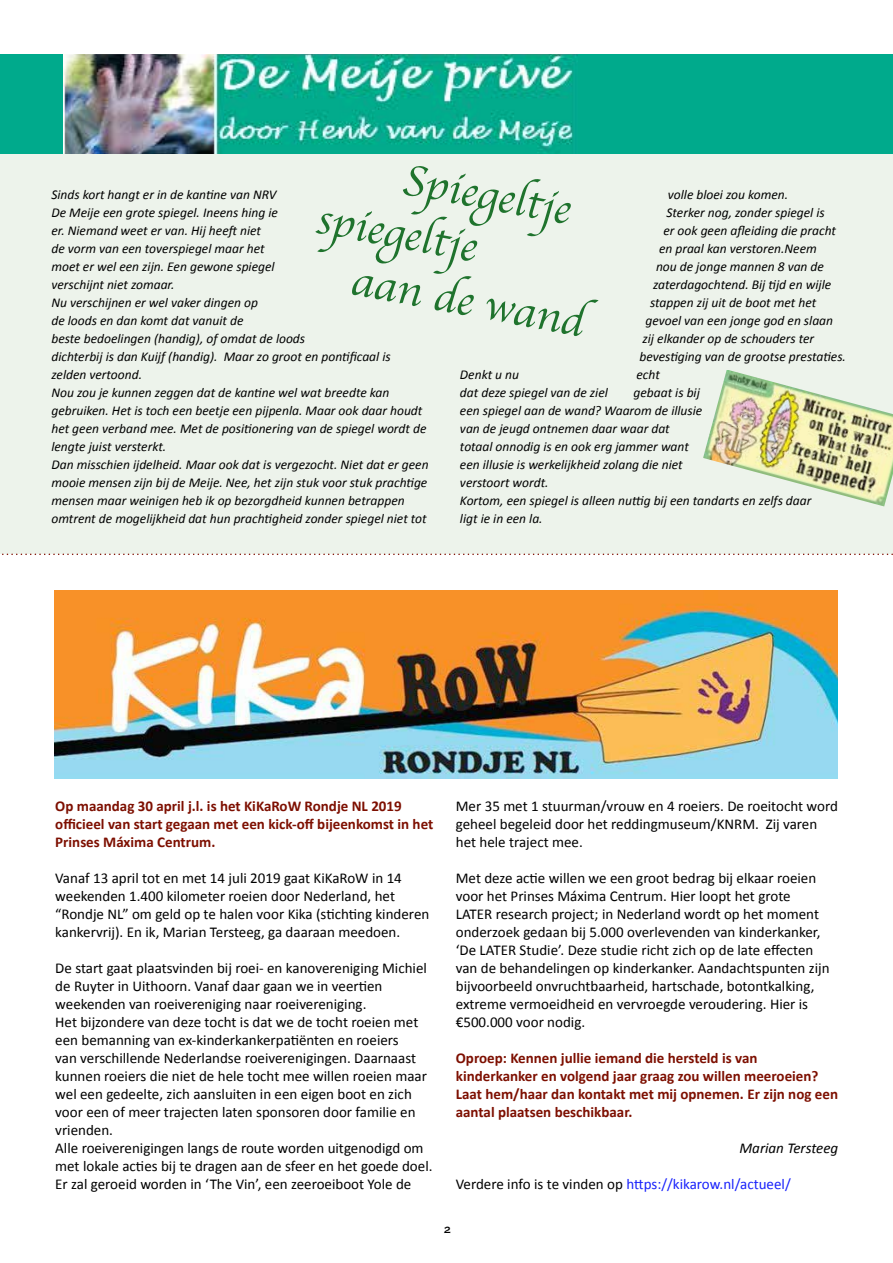
<style>
.page{position:relative;width:893px;height:1263px;background:#fff}
.page>*{position:absolute;margin:0;border:0;box-sizing:border-box;transform-origin:0 0}
.t1{font:45px/54.8px "Apple Chancery";color:#1f732d}
.t2{font:15px/18px "Calibri";color:#000}
.t3{font:700 15px/18px "Calibri";color:#7d0f01}
.t4{font:15px "Calibri";color:#1922fb}
.t5{font:italic 15px "Calibri";color:#000}
.t6{font:italic 13.5px/18px "Calibri";color:#000}
.t7{font:12px "Copperplate";color:#000}
.s1{color:#000}
</style>
<div class="page">
<div style="left:0;top:152px;width:893px;height:402px;background:#edf3eb"></div>
<img style="left:62px;top:54px;width:523px;height:100px">
<div style="left:0;top:55px;width:62px;height:99px;background:#00aa8c"></div>
<div style="left:578px;top:54px;width:315px;height:99px;background:#00aa8c"></div>
<img style="left:703px;top:370px;width:190px;height:136px">
<svg style="left:2px;top:554px;width:891px;height:1px"></svg>
<img style="left:54px;top:590px;width:783px;height:189px">
<h1 class="t1" style="left:333px;top:136px;width:249px;text-indent:77px;rotate:11deg">Spiegeltje spiegeltje</h1>
<p class="t6" style="left:51px;top:185px;width:379px">Sinds kort hangt er in de kantine van NRV<br>De Meije een grote spiegel. Ineens hing ie<br>er. Niemand weet er van. Hij heeft niet<br>de vorm van een toverspiegel maar het<br>moet er wel een zijn. Een gewone spiegel<br>verschijnt niet zomaar.<br>Nu verschijnen er wel vaker dingen op<br>de loods en dan komt dat vanuit de<br>beste bedoelingen (handig), of omdat de loods<br>dichterbij is dan Kuijf (handig). Maar zo groot en pontificaal is zelden vertoond.<br>Nou zou je kunnen zeggen dat de kantine wel wat breedte kan gebruiken. Het is toch een beetje een pijpenla. Maar ook daar houdt het geen verband mee. Met de positionering van de spiegel wordt de lengte juist versterkt.<br>Dan misschien ijdelheid. Maar ook dat is vergezocht. Niet dat er geen mooie mensen zijn bij de Meije. Nee, het zijn stuk voor stuk prachtige mensen maar weinigen heb ik op bezorgdheid kunnen betrappen omtrent de mogelijkheid dat hun prachtigheid zonder spiegel niet tot</p>
<p class="t6" style="left:668px;top:185px;width:122px">volle bloei zou komen.</p>
<p class="t6" style="left:666px;top:203px;width:160px">Sterker nog, zonder spiegel is</p>
<p class="t6" style="left:663px;top:221px;width:174px">er ook geen afleiding die pracht</p>
<p class="t6" style="left:659px;top:239px;width:159px">en praal kan verstoren.Neem</p>
<p class="t6" style="left:656px;top:257px;width:170px">nou de jonge mannen 8 van de</p>
<p class="t6" style="left:653px;top:275px;width:180px">zaterdagochtend. Bij tijd en wijle</p>
<p class="t6" style="left:650px;top:293px;width:168px">stappen zij uit de boot met het</p>
<p class="t6" style="left:645px;top:311px;width:189px">gevoel van een jonge god en slaan</p>
<p class="t6" style="left:642px;top:329px;width:173px">zij elkander op de schouders ter</p>
<p class="t6" style="left:639px;top:347px;width:208px">bevestiging van de grootse prestaties.</p>
<h1 class="t1" style="left:357px;top:251px;width:238px;rotate:11deg">aan de wand</h1>
<p class="t6" style="left:460px;top:365px;width:61px">Denkt u nu</p>
<p class="t6" style="left:636px;top:365px;width:25px">echt</p>
<p class="t6" style="left:460px;top:383px;width:149px">dat deze spiegel van de ziel</p>
<p class="t6" style="left:460px;top:383px;width:353px;text-indent:174px">gebaat is bij<br>een spiegel aan de wand? Waarom de illusie<br>van de jeugd ontnemen daar waar dat<br>totaal onnodig is en ook erg jammer want<br>een illusie is werkelijkheid zolang die niet<br>verstoort wordt.<br>Kortom, een spiegel is alleen nuttig bij een tandarts en zelfs daar ligt ie in een la.</p>
<p class="t3" style="left:55px;top:797px;width:379px">Op maandag 30 april j.l. is het KiKaRoW Rondje NL 2019 officieel van start gegaan met een kick-off bijeenkomst in het<br>Prinses Máxima Centrum.</p>
<p class="t2" style="left:55px;top:869px;width:376px">Vanaf 13 april tot en met 14 juli 2019 gaat KiKaRoW in 14 weekenden 1.400 kilometer roeien door Nederland, het “Rondje NL” om geld op te halen voor Kika (stichting kinderen kankervrij). En ik, Marian Tersteeg, ga daaraan meedoen.</p>
<p class="t2" style="left:55px;top:959px;width:379px">De start gaat plaatsvinden bij roei- en kanovereniging Michiel de Ruyter in Uithoorn. Vanaf daar gaan we in veertien weekenden van roeivereniging naar roeivereniging.<br>Het bijzondere van deze tocht is dat we de tocht roeien met een bemanning van ex-kinderkankerpatiënten en roeiers<br>van verschillende Nederlandse roeiverenigingen. Daarnaast kunnen roeiers die niet de hele tocht mee willen roeien maar wel een gedeelte, zich aansluiten in een eigen boot en zich voor een of meer trajecten laten sponsoren door familie en vrienden.<br>Alle roeiverenigingen langs de route worden uitgenodigd om met lokale acties bij te dragen aan de sfeer en het goede doel.<br>Er zal geroeid worden in ‘The Vin’, een zeeroeiboot Yole de</p>
<p class="t2" style="left:456px;top:797px;width:384px">Mer 35 met 1 stuurman/vrouw en 4 roeiers. De roeitocht word geheel begeleid door het reddingmuseum/KNRM. Zij varen het hele traject mee.</p>
<p class="t2" style="left:456px;top:869px;width:375px">Met deze actie willen we een groot bedrag bij elkaar roeien voor het Prinses Máxima Centrum. Hier loopt het grote LATER research project; in Nederland wordt op het moment onderzoek gedaan bij 5.000 overlevenden van kinderkanker, ‘De LATER Studie’. Deze studie richt zich op de late effecten van de behandelingen op kinderkanker. Aandachtspunten zijn bijvoorbeeld onvruchtbaarheid, hartschade, botontkalking, extreme vermoeidheid en vervroegde veroudering. Hier is €500.000 voor nodig.</p>
<p class="t3" style="left:456px;top:1049px;width:384px">Oproep: Kennen jullie iemand die hersteld is van kinderkanker en volgend jaar graag zou willen meeroeien?<br>Laat hem/haar dan kontakt met mij opnemen. Er zijn nog een aantal plaatsen beschikbaar.</p>
<p class="t5" style="left:739px;top:1139px;width:100px">Marian Tersteeg</p>
<p class="t4" style="left:456px;top:1175px;width:336px"><span class="s1">Verdere info is te vinden op</span> https://kikarow.nl/actueel/</p>
<p class="t7" style="left:444px;top:1222px;width:9px">2</p>
</div>
